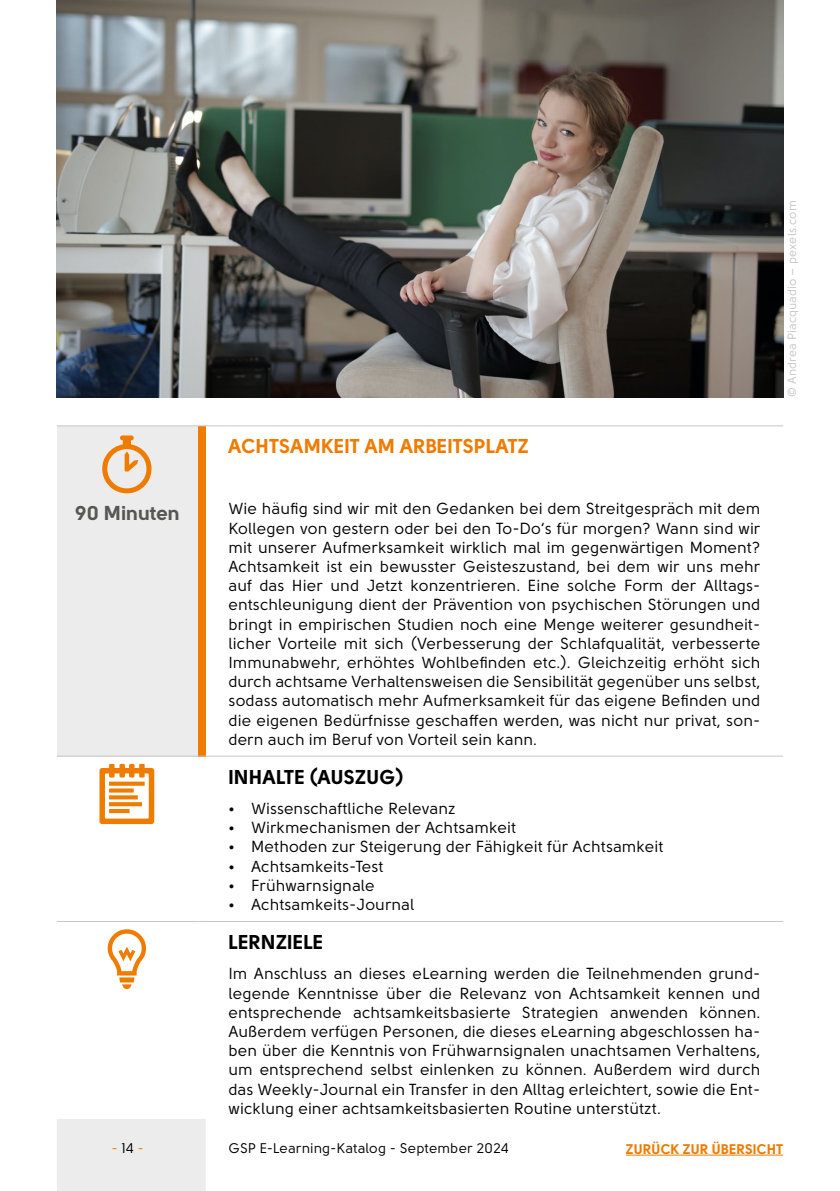
<style>
.page{position:relative;width:840px;height:1191px;background:#fff}
.page>*{position:absolute;margin:0;border:0;box-sizing:border-box;transform-origin:0 0}
.t1{font:70px "Heydings Icons";color:#ef7c00}
.t2{font:700 20px "Solomon Sans";color:#ef7c00}
.t3{font:700 20px "Solomon Sans";color:#000}
.t4{font:700 20px "Solomon Sans";letter-spacing:-.005em;color:#565655}
.t5{font:16px/19.2px "Solomon Sans";color:#000;text-align:justify}
.t6{font:14px "Solomon Sans";color:#000}
.t7{font:700 14px "Solomon Sans";letter-spacing:-.01em;color:#ef7c00}
.t8{font:14px "Solomon Sans";color:#ef7c00}
.t9{font:12px "Solomon Sans";color:#c5c6c6}
.s1{color:#000}
</style>
<div class="page">
<div style="left:57px;top:1119px;width:149px;height:72px;background:#ececec"></div>
<hr style="left:625px;top:1154px;width:157px;height:1px;background:#ef7c00">
<img style="left:57px;top:0;width:725px;height:397px">
<div style="left:57px;top:426px;width:141px;height:330px;background:#ececec"></div>
<div style="left:198px;top:426px;width:8px;height:330px;background:#ef7c00"></div>
<hr style="left:57px;top:425px;width:141px;height:1px;background:#c5c6c6">
<hr style="left:206px;top:425px;width:576px;height:1px;background:#c5c6c6">
<hr style="left:57px;top:755px;width:141px;height:1px;background:#c5c6c6">
<hr style="left:206px;top:755px;width:576px;height:1px;background:#c5c6c6">
<hr style="left:57px;top:921px;width:141px;height:1px;background:#c5c6c6">
<hr style="left:206px;top:921px;width:576px;height:1px;background:#c5c6c6">
<p class="t4" style="left:75px;top:501px;width:106px">90 Minuten</p>
<p class="t2" style="left:228px;top:435px;width:302px">ACHTSAMKEIT AM ARBEITSPLATZ</p>
<p class="t5" style="left:228px;top:499px;width:533px">Wie häufig sind wir mit den Gedanken bei dem Streitgespräch mit dem Kollegen von gestern oder bei den To-Do‘s für morgen? Wann sind wir mit unserer Aufmerksamkeit wirklich mal im gegenwärtigen Moment?<br>Achtsamkeit ist ein bewusster Geisteszustand, bei dem wir uns mehr auf das Hier und Jetzt konzentrieren. Eine solche Form der Alltags&shy;entschleunigung dient der Prävention von psychischen Störungen und bringt in empirischen Studien noch eine Menge weiterer gesundheit&shy;licher Vorteile mit sich (Verbesserung der Schlafqualität, verbesserte Immunabwehr, erhöhtes Wohlbefinden etc.). Gleichzeitig erhöht sich durch achtsame Verhaltensweisen die Sensibilität gegenüber uns selbst, sodass automatisch mehr Aufmerksamkeit für das eigene Befinden und die eigenen Bedürfnisse geschaffen werden, was nicht nur privat, son&shy;dern auch im Beruf von Vorteil sein kann.</p>
<p class="t3" style="left:228px;top:765px;width:177px">INHALTE (AUSZUG)</p>
<p class="t5" style="left:228px;top:799px;width:229px">• Wissenschaftliche Relevanz</p>
<p class="t5" style="left:228px;top:818px;width:289px">• Wirkmechanismen der Achtsamkeit</p>
<p class="t5" style="left:228px;top:837px;width:436px">• Methoden zur Steigerung der Fähigkeit für Achtsamkeit</p>
<p class="t5" style="left:228px;top:856px;width:157px">• Achtsamkeits-Test</p>
<p class="t5" style="left:228px;top:876px;width:148px">• Frühwarnsignale</p>
<p class="t5" style="left:228px;top:895px;width:187px">• Achtsamkeits-Journal</p>
<h1 class="t1" style="left:93px;top:923px;width:71px">●</h1>
<p class="t3" style="left:228px;top:930px;width:97px">LERNZIELE</p>
<p class="t5" style="left:228px;top:964px;width:533px">Im Anschluss an dieses eLearning werden die Teilnehmenden grund&shy;legende Kenntnisse über die Relevanz von Achtsamkeit kennen und entsprechende achtsamkeitsbasierte Strategien anwenden können.<br>Außerdem verfügen Personen, die dieses eLearning abgeschlossen ha&shy;ben über die Kenntnis von Frühwarnsignalen unachtsamen Verhaltens, um entsprechend selbst einlenken zu können. Außerdem wird durch das Weekly-Journal ein Transfer in den Alltag erleichtert, sowie die Ent&shy;wicklung einer achtsamkeitsbasierten Routine unterstützt.</p>
<p class="t9" style="left:785px;top:397px;width:198px;rotate:-90deg">© Andrea Piacquadio – pexels.com</p>
<p class="t8" style="left:111px;top:1140px;width:34px">- <span class="s1">14</span> -</p>
<p class="t6" style="left:228px;top:1140px;width:282px">GSP E-Learning-Katalog - September 2024</p>
<p class="t7" style="left:625px;top:1140px;width:159px">ZURÜCK ZUR ÜBERSICHT</p>
</div>
